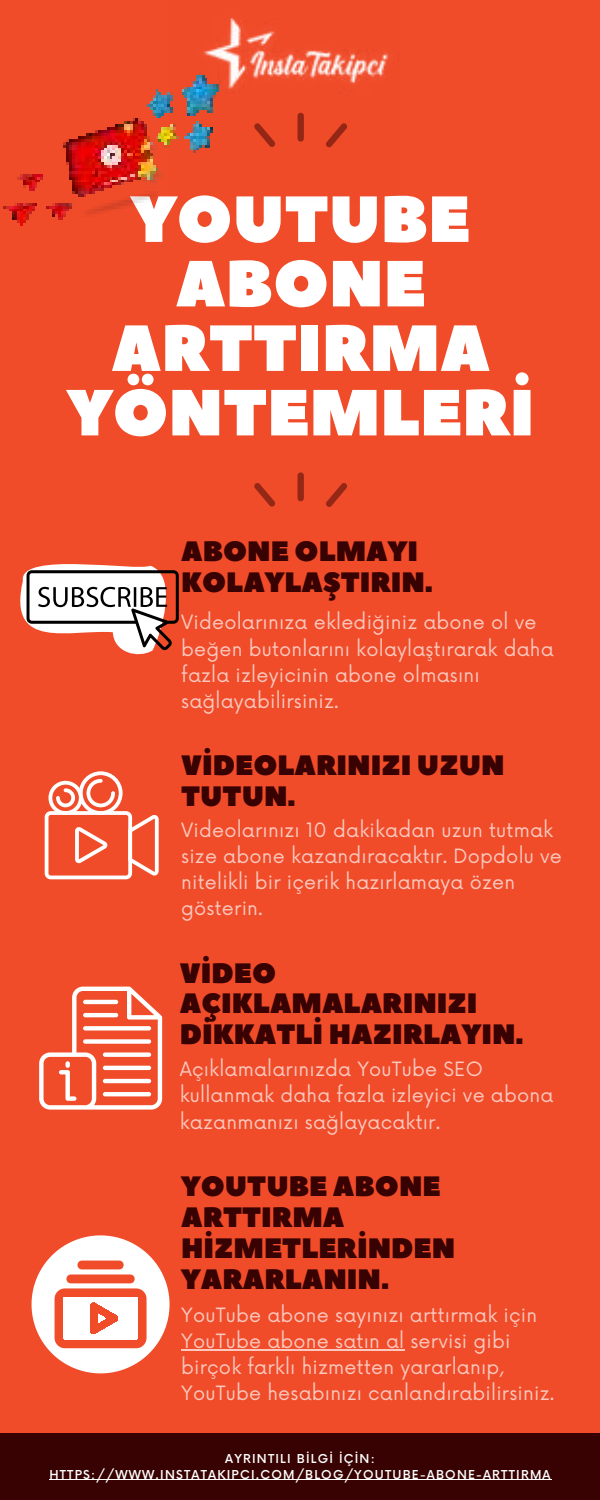
<style>
.page{position:relative;width:600px;height:1500px;background:#f04c2a}
.page>*{position:absolute;margin:0;border:0;box-sizing:border-box;transform-origin:0 0}
.t1{font:64.8px/64.4px "Peace Sans";color:#fff;text-align:center}
.t2{font:28px/30.8px "Peace Sans";color:#370201}
.t3{font:19.2px/26.4px "Now";letter-spacing:.01em;color:#fff}
.t4{font:500 12px/15.6px "Now";letter-spacing:.1em;color:#fff;text-align:center}
</style>
<div class="page">
<div style="left:0;top:1433px;width:600px;height:67px;background:#370201"></div>
<hr style="left:49px;top:1480px;width:503px;height:1px;background:#fff">
<div style="left:298px;top:472px;width:6px;height:29px;background:#942715;border-radius:3px"></div>
<svg style="left:326px;top:483px;width:21px;height:24px"></svg>
<svg style="left:254px;top:483px;width:21px;height:24px"></svg>
<svg style="left:20px;top:564px;width:159px;height:90px"></svg>
<svg style="left:45px;top:771px;width:114px;height:108px"></svg>
<svg style="left:39px;top:987px;width:123px;height:123px"></svg>
<svg style="left:32px;top:1235px;width:138px;height:138px"></svg>
<img style="left:199px;top:18px;width:189px;height:130px">
<img style="left:3px;top:73px;width:216px;height:153px">
<hr style="left:181px;top:1349px;width:223px;height:2px;background:#fff">
<h1 class="t1" style="left:67px;top:189px;width:469px">YOUTUBE<br>ABONE<br>ARTTIRMA<br>YÖNTEMLERİ</h1>
<h2 class="t2" style="left:181px;top:537px;width:253px">ABONE OLMAYI<br>KOLAYLAŞTIRIN.</h2>
<p class="t3" style="left:181px;top:608px;width:374px">Videolarınıza eklediğiniz abone ol ve beğen butonlarını kolaylaştırarak daha fazla izleyicinin abone olmasını sağlayabilirsiniz.</p>
<h2 class="t2" style="left:181px;top:751px;width:325px">VİDEOLARINIZI UZUN<br>TUTUN.</h2>
<p class="t3" style="left:181px;top:815px;width:382px">Videolarınızı 10 dakikadan uzun tutmak size abone kazandıracaktır. Dopdolu ve nitelikli bir içerik hazırlamaya özen gösterin.</p>
<h2 class="t2" style="left:180px;top:958px;width:345px">VİDEO<br>AÇIKLAMALARINIZI<br>DİKKATLİ HAZIRLAYIN.</h2>
<p class="t3" style="left:180px;top:1055px;width:375px">Açıklamalarınızda YouTube SEO kullanmak daha fazla izleyici ve abona kazanmanızı sağlayacaktır.</p>
<h2 class="t2" style="left:181px;top:1172px;width:276px">YOUTUBE ABONE<br>ARTTIRMA<br>HİZMETLERİNDEN<br>YARARLANIN.</h2>
<p class="t3" style="left:181px;top:1300px;width:375px">YouTube abone sayınızı arttırmak için YouTube abone satın al servisi gibi birçok farklı hizmetten yararlanıp, YouTube hesabınızı canlandırabilirsiniz.</p>
<p class="t4" style="left:49px;top:1450px;width:503px">AYRINTILI BİLGİ İÇİN:<br>HTTPS://WWW.INSTATAKIPCI.COM/BLOG/YOUTUBE-ABONE-ARTTIRMA</p>
</div>
